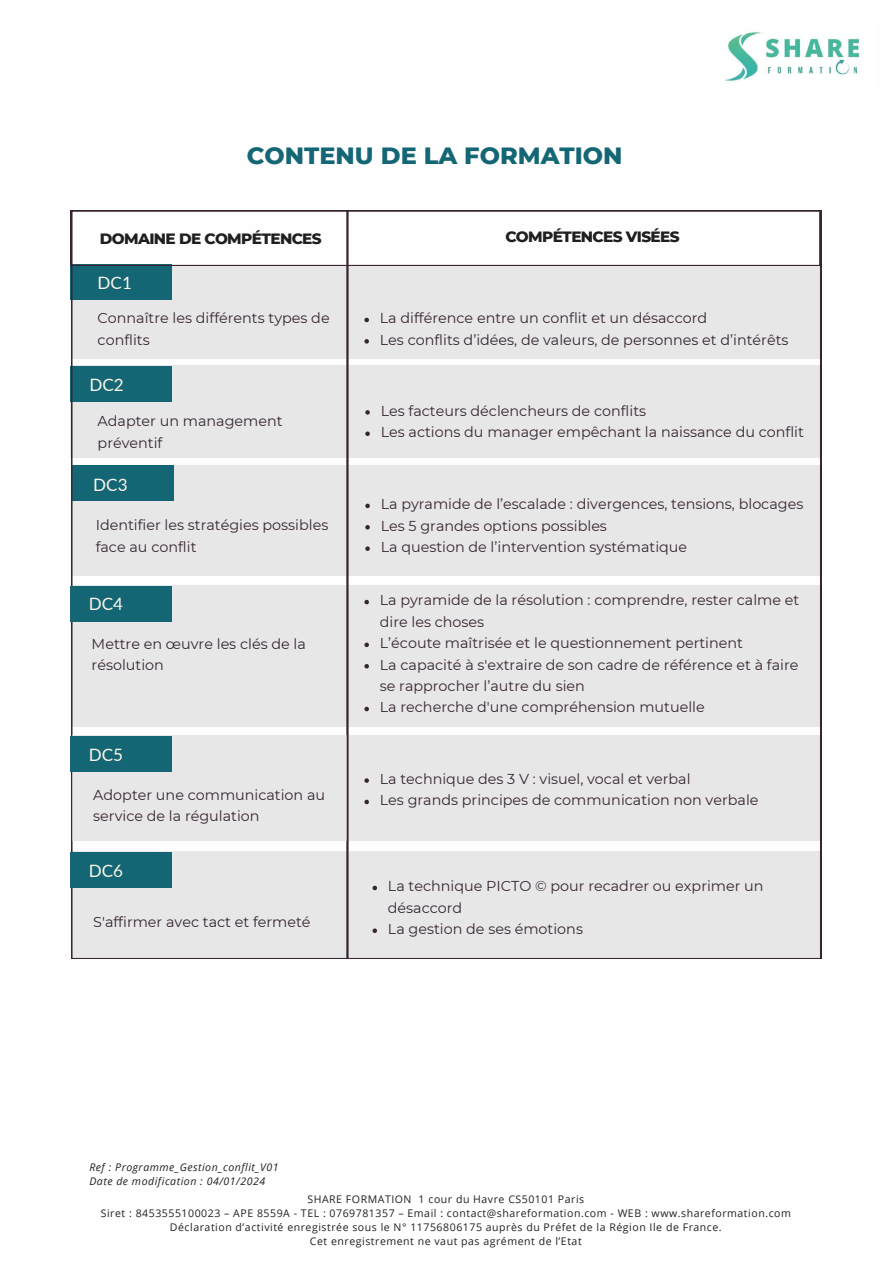
<style>
.page{position:relative;width:893px;height:1264px;background:#fff}
.page>*{position:absolute;margin:0;border:0;box-sizing:border-box;transform-origin:0 0}
.t1{font:800 24px "Montserrat";color:#146674}
.t2{font:17.1px "Lato";color:#fbf5e9}
.t3{font:800 15.3px "Montserrat";letter-spacing:-.04em;color:#1f1f1e}
.t4{font:14.4px/21.3px "Montserrat";color:#372632}
.t5{font:10.5px/14.1px "Open Sans";letter-spacing:.05em;color:#222;text-align:center}
.t6{font:italic 10.5px/14.1px "Open Sans";letter-spacing:.05em;color:#222}
</style>
<div class="page">
<svg style="left:71px;top:210px;width:276px;height:748px;background:#d9dee0"></svg>
<div style="left:72px;top:735px;width:748px;height:106px;background:#e7e7e8"></div>
<svg style="left:347px;top:210px;width:474px;height:748px"></svg>
<svg style="left:365px;top:503px;width:5px;height:5px"></svg>
<svg style="left:365px;top:525px;width:5px;height:4px"></svg>
<svg style="left:365px;top:546px;width:5px;height:5px"></svg>
<div style="left:71px;top:586px;width:101px;height:35px;background:#146674"></div>
<svg style="left:364px;top:600px;width:5px;height:4px"></svg>
<svg style="left:364px;top:642px;width:5px;height:5px"></svg>
<svg style="left:364px;top:664px;width:5px;height:4px"></svg>
<svg style="left:364px;top:706px;width:5px;height:5px"></svg>
<div style="left:71px;top:852px;width:101px;height:35px;background:#146674"></div>
<svg style="left:364px;top:778px;width:5px;height:4px"></svg>
<svg style="left:364px;top:799px;width:5px;height:5px"></svg>
<div style="left:71px;top:736px;width:101px;height:36px;background:#146674"></div>
<svg style="left:372px;top:885px;width:5px;height:5px"></svg>
<svg style="left:372px;top:928px;width:5px;height:5px"></svg>
<img style="left:725px;top:31px;width:138px;height:51px">
<h1 class="t1" style="left:247px;top:141px;width:377px">CONTENU DE LA FORMATION</h1>
<p class="t3" style="left:100px;top:229px;width:223px">DOMAINE DE COMPÉTENCES</p>
<p class="t2" style="left:98px;top:272px;width:36px">DC1</p>
<p class="t4" style="left:98px;top:307px;width:233px">Connaître les différents types de conflits</p>
<p class="t2" style="left:89px;top:374px;width:36px">DC2</p>
<p class="t4" style="left:98px;top:410px;width:186px">Adapter un management préventif</p>
<p class="t2" style="left:93px;top:474px;width:36px">DC3</p>
<p class="t4" style="left:96px;top:514px;width:234px">Identifier les stratégies possibles face au conflit</p>
<p class="t3" style="left:505px;top:227px;width:176px">COMPÉTENCES VISÉES</p>
<p class="t4" style="left:380px;top:307px;width:410px">La différence entre un conflit et un désaccord<br>Les conflits d’idées, de valeurs, de personnes et d’intérêts</p>
<p class="t4" style="left:380px;top:400px;width:425px">Les facteurs déclencheurs de conflits<br>Les actions du manager empêchant la naissance du conflit</p>
<p class="t4" style="left:380px;top:493px;width:424px">La pyramide de l’escalade : divergences, tensions, blocages<br>Les 5 grandes options possibles<br>La question de l’intervention systématique</p>
<p class="t2" style="left:89px;top:593px;width:36px">DC4</p>
<p class="t4" style="left:380px;top:589px;width:421px">La pyramide de la résolution : comprendre, rester calme et dire les choses<br>L’écoute maîtrisée et le questionnement pertinent<br>La capacité à s'extraire de son cadre de référence et à faire se rapprocher l’autre du sien<br>La recherche d'une compréhension mutuelle</p>
<p class="t4" style="left:92px;top:633px;width:216px">Mettre en œuvre les clés de la résolution</p>
<p class="t2" style="left:89px;top:744px;width:36px">DC5</p>
<p class="t4" style="left:93px;top:784px;width:233px">Adopter une communication au service de la régulation</p>
<p class="t2" style="left:89px;top:859px;width:36px">DC6</p>
<p class="t4" style="left:93px;top:910px;width:219px">S'affirmer avec tact et fermeté</p>
<p class="t4" style="left:380px;top:768px;width:380px">La technique des 3 V : visuel, vocal et verbal<br>Les grands principes de communication non verbale</p>
<p class="t4" style="left:388px;top:875px;width:377px">La technique PICTO © pour recadrer ou exprimer un désaccord<br>La gestion de ses émotions</p>
<p class="t6" style="left:89px;top:1160px;width:191px">Ref : Programme_Gestion_conflit_V01<br>Date de modification : 04/01/2024</p>
<p class="t5" style="left:101px;top:1191px;width:691px">SHARE FORMATION 1 cour du Havre CS50101 Paris<br>Siret : 8453555100023 – APE 8559A - TEL : 0769781357 – Email : contact@shareformation.com - WEB : www.shareformation.com Déclaration d’activité enregistrée sous le N° 11756806175 auprès du Préfet de la Région Ile de France.<br>Cet enregistrement ne vaut pas agrément de l’Etat</p>
</div>
